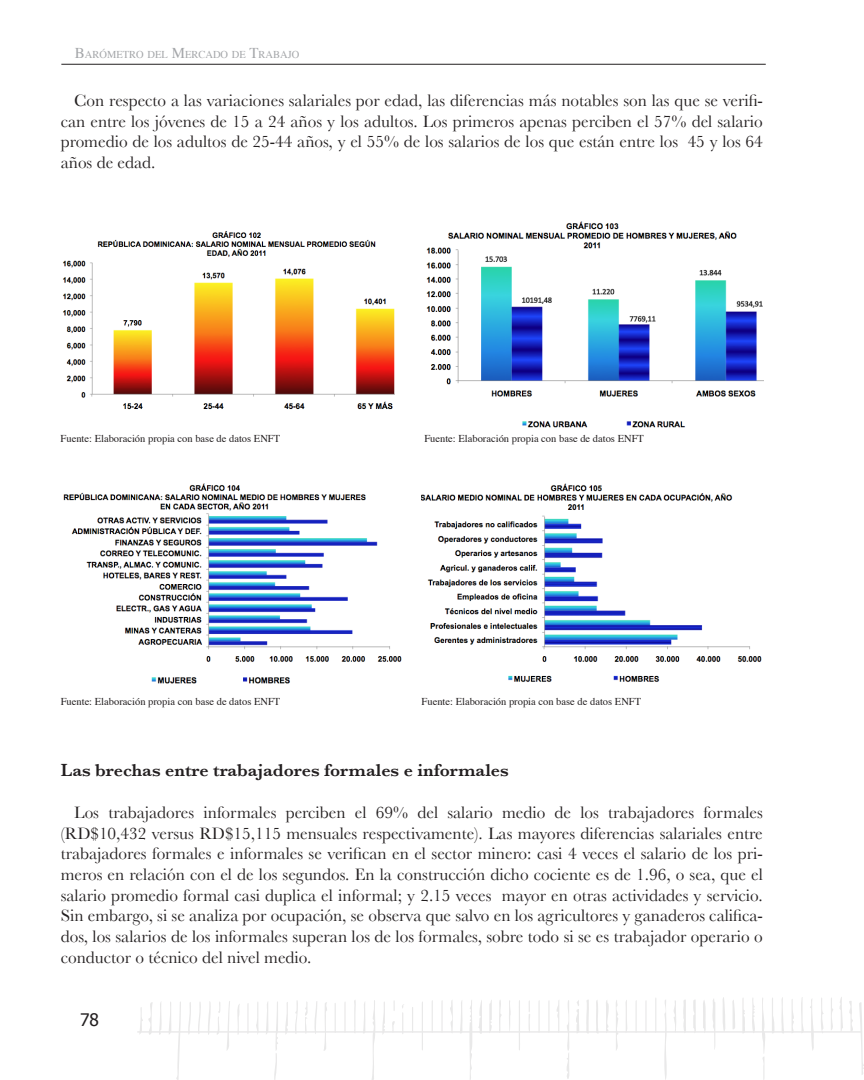
<style>
.page{position:relative;width:864px;height:1080px;background:#fff}
.page>*{position:absolute;margin:0;border:0;box-sizing:border-box;transform-origin:0 0}
.titulos{font:600 18px "Baskerville";color:#231f20}
.t1{font:17.25px/20.7px "Baskerville";color:#231f20;text-align:justify}
.t2{font:17.25px "Tahoma";color:#231f20}
.fuentes{font:10.5px "Times";color:#231f20}
.t3{font:10.5px "Times";color:#a4a6a9}
.s1{font-size:15px}
</style>
<div class="page">
<svg style="left:772px;top:997px;width:12px;height:34px"></svg>
<svg style="left:655px;top:998px;width:1px;height:33px"></svg>
<svg style="left:792px;top:997px;width:32px;height:53px"></svg>
<svg style="left:693px;top:999px;width:22px;height:50px"></svg>
<svg style="left:683px;top:1000px;width:3px;height:31px"></svg>
<svg style="left:664px;top:1000px;width:12px;height:80px"></svg>
<svg style="left:645px;top:1001px;width:2px;height:30px"></svg>
<svg style="left:635px;top:1000px;width:2px;height:31px"></svg>
<svg style="left:596px;top:1000px;width:31px;height:50px"></svg>
<svg style="left:557px;top:1000px;width:2px;height:31px"></svg>
<svg style="left:548px;top:1001px;width:2px;height:30px"></svg>
<svg style="left:538px;top:1000px;width:2px;height:31px"></svg>
<svg style="left:519px;top:1000px;width:1px;height:50px"></svg>
<svg style="left:509px;top:1000px;width:2px;height:31px"></svg>
<svg style="left:499px;top:1000px;width:3px;height:31px"></svg>
<svg style="left:489px;top:1000px;width:3px;height:31px"></svg>
<svg style="left:460px;top:1000px;width:22px;height:80px"></svg>
<svg style="left:450px;top:1000px;width:3px;height:31px"></svg>
<svg style="left:441px;top:1001px;width:2px;height:30px"></svg>
<svg style="left:432px;top:1000px;width:1px;height:31px"></svg>
<svg style="left:354px;top:1000px;width:2px;height:31px"></svg>
<svg style="left:422px;top:1002px;width:1px;height:48px"></svg>
<svg style="left:363px;top:1000px;width:12px;height:80px"></svg>
<svg style="left:344px;top:1002px;width:2px;height:29px"></svg>
<svg style="left:285px;top:1002px;width:3px;height:32px"></svg>
<svg style="left:256px;top:1002px;width:3px;height:32px"></svg>
<svg style="left:188px;top:1001px;width:23px;height:34px"></svg>
<svg style="left:159px;top:1002px;width:22px;height:78px"></svg>
<svg style="left:335px;top:1003px;width:1px;height:28px"></svg>
<svg style="left:324px;top:1002px;width:3px;height:49px"></svg>
<svg style="left:247px;top:1003px;width:2px;height:31px"></svg>
<svg style="left:139px;top:1002px;width:14px;height:33px"></svg>
<svg style="left:529px;top:1001px;width:1px;height:30px"></svg>
<svg style="left:217px;top:1001px;width:23px;height:49px"></svg>
<svg style="left:295px;top:1001px;width:22px;height:33px"></svg>
<svg style="left:567px;top:1000px;width:22px;height:79px"></svg>
<svg style="left:266px;top:1002px;width:12px;height:78px"></svg>
<svg style="left:723px;top:997px;width:42px;height:83px"></svg>
<svg style="left:382px;top:1001px;width:31px;height:33px"></svg>
<hr style="left:137px;top:1031px;width:725px;height:2px;background:#231f20">
<hr style="left:61px;top:64px;width:705px;height:1px;background:#231f20">
<svg style="left:831px;top:997px;width:33px;height:78px"></svg>
<img style="left:63px;top:231px;width:332px;height:179px">
<img style="left:426px;top:221px;width:338px;height:207px">
<img style="left:63px;top:483px;width:339px;height:201px">
<img style="left:422px;top:483px;width:340px;height:199px">
<p class="t3" style="left:75px;top:45px;width:226px"><span class="s1">B</span>ARÓMETRO DEL <span class="s1">M</span>ERCADO DE <span class="s1">T</span>RABAJO</p>
<p class="t1" style="left:61px;top:90px;width:704px;text-indent:14px">Con respecto a las variaciones salariales por edad, las diferencias más notables son las que se verifi&shy;can entre los jóvenes de 15 a 24 años y los adultos. Los primeros apenas perciben el 57% del salario promedio de los adultos de 25-44 años, y el 55% de los salarios de los que están entre los 45 y los 64 años de edad.</p>
<p class="fuentes" style="left:61px;top:429px;width:221px">Fuente: Elaboración propia con base de datos ENFT</p>
<p class="fuentes" style="left:424px;top:429px;width:221px">Fuente: Elaboración propia con base de datos ENFT</p>
<p class="fuentes" style="left:61px;top:692px;width:221px">Fuente: Elaboración propia con base de datos ENFT</p>
<p class="fuentes" style="left:422px;top:692px;width:221px">Fuente: Elaboración propia con base de datos ENFT</p>
<p class="titulos" style="left:61px;top:760px;width:450px">Las brechas entre trabajadores formales e informales</p>
<p class="t1" style="left:61px;top:802px;width:704px;text-indent:14px">Los trabajadores informales perciben el 69% del salario medio de los trabajadores formales (RD$10,432 versus RD$15,115 mensuales respectivamente). Las mayores diferencias salariales entre trabajadores formales e informales se verifican en el sector minero: casi 4 veces el salario de los pri&shy;meros en relación con el de los segundos. En la construcción dicho cociente es de 1.96, o sea, que el salario promedio formal casi duplica el informal; y 2.15 veces mayor en otras actividades y servicio.<br>Sin embargo, si se analiza por ocupación, se observa que salvo en los agricultores y ganaderos califica&shy;dos, los salarios de los informales superan los de los formales, sobre todo si se es trabajador operario o conductor o técnico del nivel medio.</p>
<p class="t2" style="left:80px;top:1008px;width:20px">78</p>
</div>
